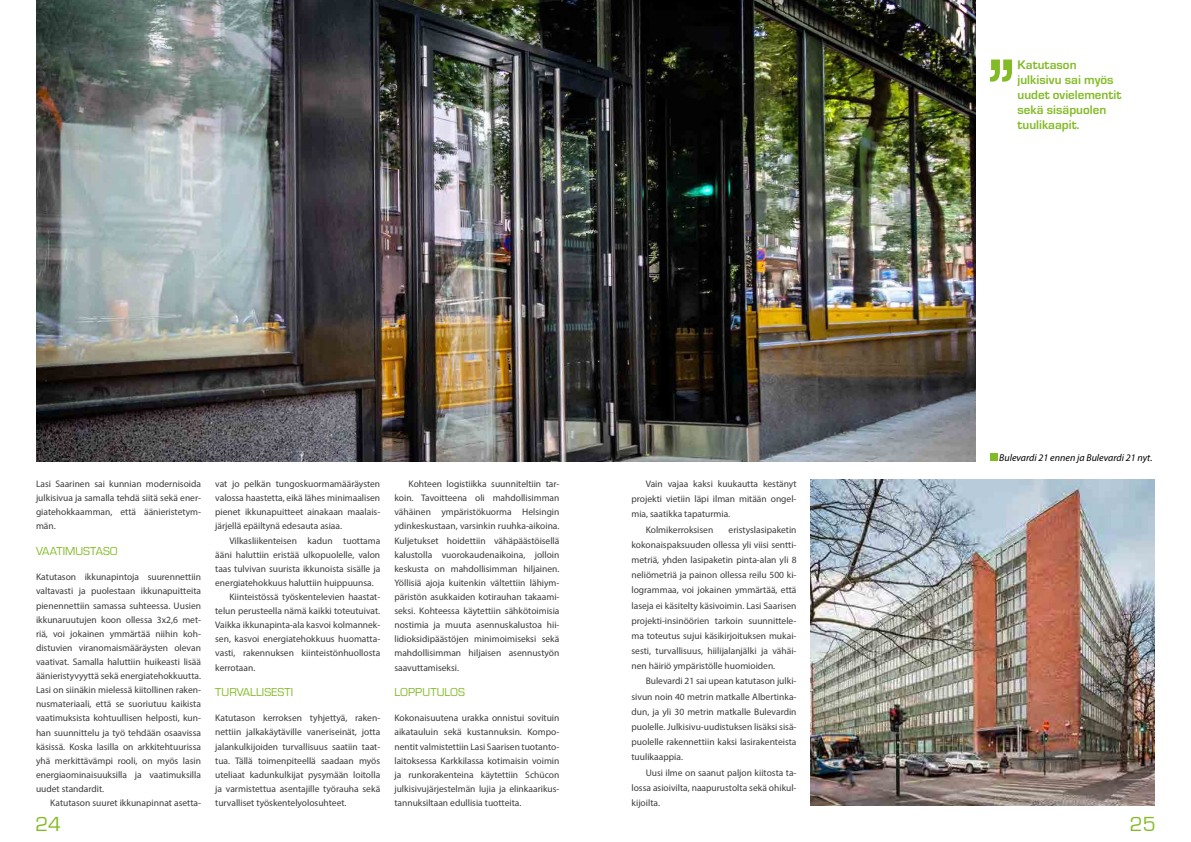
<style>
.page{position:relative;width:1191px;height:842px;background:#fff}
.page>*{position:absolute;margin:0;border:0;box-sizing:border-box;transform-origin:0 0}
.t1{font:21px "Eurostile";color:#83bb26}
.t2{font:700 13px/15px "Eurostile";color:#83bb26}
.t3{font:12px "Eurostile";color:#83bb26}
.t4{font:italic 10px "Myriad Pro";color:#000}
.t5{font:9.5px/14.1px "Myriad Pro";color:#3c3c3b;text-align:justify}
</style>
<div class="page">
<img style="left:36px;top:0;width:551px;height:461px">
<img style="left:587px;top:0;width:388px;height:461px">
<svg style="left:990px;top:60px;width:22px;height:22px"></svg>
<img style="left:810px;top:480px;width:345px;height:326px">
<div style="left:990px;top:454px;width:7px;height:7px;background:#83bb26"></div>
<h2 class="t2" style="left:1017px;top:57px;width:105px">Katutason julkisivu sai myös uudet ovielementit sekä sisäpuolen tuulikaapit.</h2>
<p class="t5" style="left:36px;top:477px;width:166px">Lasi Saarinen sai kunnian modernisoida julkisivua ja samalla tehdä siitä sekä ener&shy;giatehokkaamman, että äänieristetym&shy;män.</p>
<p class="t3" style="left:36px;top:543px;width:83px">VAATIMUSTASO</p>
<p class="t5" style="left:36px;top:570px;width:166px">Katutason ikkunapintoja suurennettiin valtavasti ja puolestaan ikkunapuitteita pienennettiin samassa suhteessa. Uusien ikkunaruutujen koon ollessa 3x2,6 met&shy;riä, voi jokainen ymmärtää niihin koh&shy;distuvien viranomaismääräysten olevan vaativat. Samalla haluttiin huikeasti lisää äänieristyvyyttä sekä energiatehokkuutta.<br>Lasi on siinäkin mielessä kiitollinen raken&shy;nusmateriaali, että se suoriutuu kaikista vaatimuksista kohtuullisen helposti, kun&shy;han suunnittelu ja työ tehdään osaavissa käsissä. Koska lasilla on arkkitehtuurissa yhä merkittävämpi rooli, on myös lasin energiaominaisuuksilla ja vaatimuksilla uudet standardit.</p>
<p class="t5" style="left:50px;top:796px;width:152px">Katutason suuret ikkunapinnat asetta-</p>
<p class="t5" style="left:215px;top:477px;width:166px">vat jo pelkän tungoskuormamääräysten valossa haastetta, eikä lähes minimaalisen pienet ikkunapuitteet ainakaan maalais&shy;järjellä epäiltynä edesauta asiaa.</p>
<p class="t5" style="left:229px;top:533px;width:152px">Vilkasliikenteisen kadun tuottama</p>
<p class="t5" style="left:215px;top:547px;width:166px">ääni haluttiin eristää ulkopuolelle, valon</p>
<p class="t5" style="left:215px;top:561px;width:166px">taas tulvivan suurista ikkunoista sisälle ja</p>
<p class="t5" style="left:215px;top:575px;width:160px">energiatehokkuus haluttiin huippuunsa.</p>
<p class="t5" style="left:229px;top:590px;width:152px">Kiinteistössä työskentelevien haastat-</p>
<p class="t5" style="left:215px;top:604px;width:166px">telun perusteella nämä kaikki toteutuivat.</p>
<p class="t5" style="left:215px;top:618px;width:166px">Vaikka ikkunapinta-ala kasvoi kolmannek-</p>
<p class="t5" style="left:215px;top:632px;width:166px">sen, kasvoi energiatehokkuus huomatta-</p>
<p class="t5" style="left:215px;top:646px;width:166px">vasti, rakennuksen kiinteistönhuollosta</p>
<p class="t5" style="left:215px;top:660px;width:42px">kerrotaan.</p>
<p class="t3" style="left:215px;top:684px;width:80px">TURVALLISESTI</p>
<p class="t5" style="left:215px;top:711px;width:166px">Katutason kerroksen tyhjettyä, raken&shy;nettiin jalkakäytäville vaneriseinät, jotta jalankulkijoiden turvallisuus saatiin taat&shy;tua. Tällä toimenpiteellä saadaan myös uteliaat kadunkulkijat pysymään loitolla ja varmistettua asentajille työrauha sekä turvalliset työskentelyolosuhteet.</p>
<p class="t5" style="left:394px;top:477px;width:166px;text-indent:14px">Kohteen logistiikka suunniteltiin tar&shy;koin. Tavoitteena oli mahdollisimman vähäinen ympäristökuorma Helsingin ydinkeskustaan, varsinkin ruuhka-aikoina.<br>Kuljetukset hoidettiin vähäpäästöisellä kalustolla vuorokaudenaikoina, jolloin keskusta on mahdollisimman hiljainen.<br>Yöllisiä ajoja kuitenkin vältettiin lähiym&shy;päristön asukkaiden kotirauhan takaami&shy;seksi. Kohteessa käytettiin sähkötoimisia nostimia ja muuta asennuskalustoa hii&shy;lidioksidipäästöjen minimoimiseksi sekä mahdollisimman hiljaisen asennustyön saavuttamiseksi.</p>
<p class="t3" style="left:394px;top:684px;width:72px">LOPPUTULOS</p>
<p class="t5" style="left:394px;top:711px;width:166px">Kokonaisuutena urakka onnistui sovituin aikatauluin sekä kustannuksin. Kompo&shy;nentit valmistettiin Lasi Saarisen tuotanto&shy;laitoksessa Karkkilassa kotimaisin voimin ja runkorakenteina käytettiin Schücon julkisivujärjestelmän lujia ja elinkaarikus&shy;tannuksiltaan edullisia tuotteita.</p>
<p class="t5" style="left:645px;top:477px;width:152px">Vain vajaa kaksi kuukautta kestänyt</p>
<p class="t5" style="left:631px;top:492px;width:166px">projekti vietiin läpi ilman mitään ongel-</p>
<p class="t5" style="left:631px;top:507px;width:100px">mia, saatikka tapaturmia.</p>
<p class="t5" style="left:645px;top:522px;width:69px">Kolmikerroksisen</p>
<p class="t5" style="left:631px;top:522px;width:166px;line-height:15.2px;text-indent:97px">eristyslasipaketin kokonaispaksuuden ollessa yli viisi sentti&shy;metriä, yhden lasipaketin pinta-alan yli 8 neliömetriä ja painon ollessa reilu 500 ki&shy;logrammaa, voi jokainen ymmärtää, että laseja ei käsitelty käsivoimin. Lasi Saarisen projekti-insinöörien tarkoin suunnittele&shy;ma toteutus sujui käsikirjoituksen mukai&shy;sesti, turvallisuus, hiilijalanjälki ja vähäi&shy;nen häiriö ympäristölle huomioiden.</p>
<p class="t5" style="left:631px;top:673px;width:166px;line-height:15.2px;text-indent:14px">Bulevardi 21 sai upean katutason julki&shy;sivun noin 40 metrin matkalle Albertinka&shy;dun, ja yli 30 metrin matkalle Bulevardin puolelle. Julkisivu-uudistuksen lisäksi sisä&shy;puolelle rakennettiin kaksi lasirakenteista tuulikaappia.</p>
<p class="t5" style="left:631px;top:765px;width:166px;line-height:15.2px;text-indent:14px">Uusi ilme on saanut paljon kiitosta ta&shy;lossa asioivilta, naapurustolta sekä ohikul&shy;kijoilta.</p>
<p class="t4" style="left:999px;top:452px;width:155px">Bulevardi 21 ennen ja Bulevardi 21 nyt.</p>
<h1 class="t1" style="left:35px;top:813px;width:27px">24</h1>
<h1 class="t1" style="left:1129px;top:813px;width:27px">25</h1>
</div>
